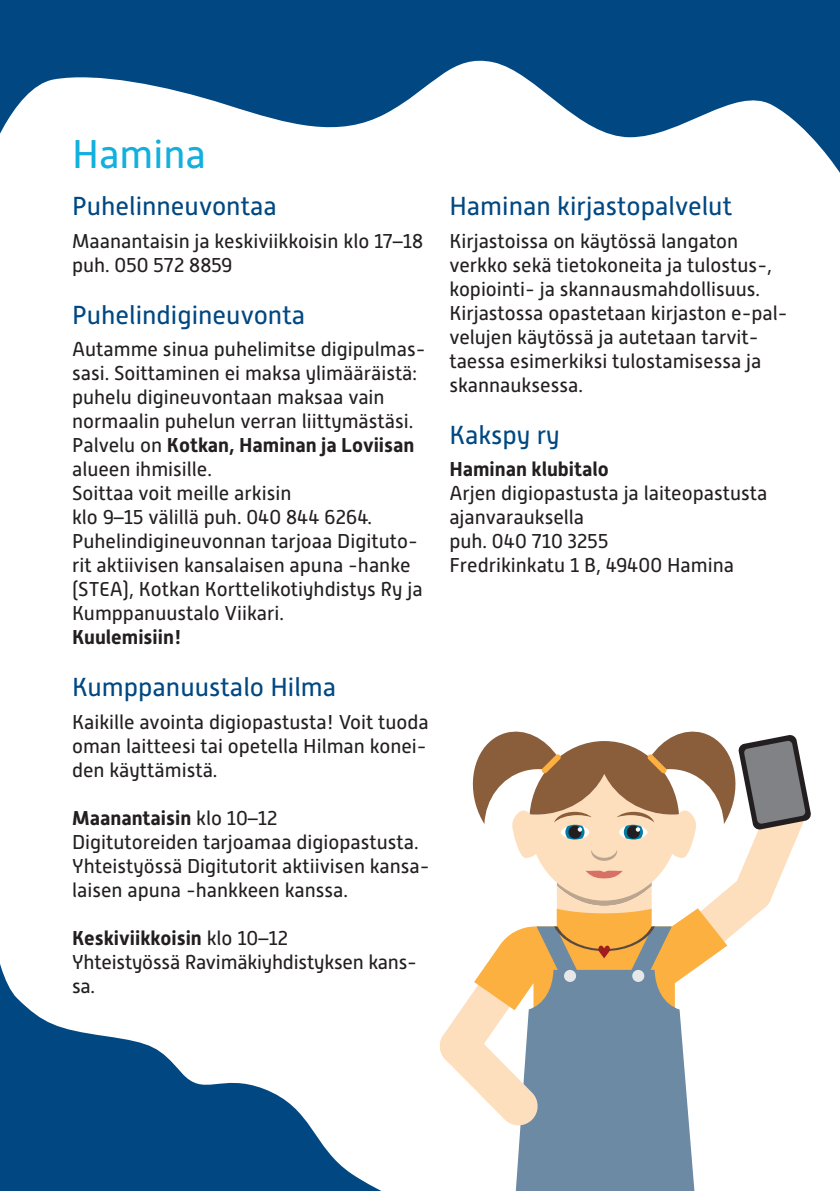
<style>
.page{position:relative;width:840px;height:1191px;background:#fff}
.page>*{position:absolute;margin:0;border:0;box-sizing:border-box;transform-origin:0 0}
.laatikko-otsikot{font:40px "Alwyn New";color:#13b0de}
.pikkuotsikot{font:26px "Alwyn New";color:#014882}
.laatikoissa{font:20px/24px "Alwyn New";color:#231f20}
.laatikoissa-2{font:700 20px "Alwyn New";color:#231f20}
.s1{font-weight:700}
.s2{font-weight:400}
</style>
<div class="page">
<svg style="left:0;top:964px;width:382px;height:227px;fill:#014882"></svg>
<svg style="left:0;top:0;width:839px;height:172px;fill:#014882"></svg>
<svg style="left:440px;top:731px;width:371px;height:460px"></svg>
<p class="laatikko-otsikot" style="left:72px;top:131px;width:135px">Hamina</p>
<p class="pikkuotsikot" style="left:72px;top:192px;width:206px">Puhelinneuvontaa</p>
<p class="laatikoissa" style="left:72px;top:229px;width:352px">Maanantaisin ja keskiviikkoisin klo 17–18</p>
<p class="laatikoissa" style="left:72px;top:253px;width:161px">puh. 050 572 8859</p>
<p class="pikkuotsikot" style="left:72px;top:300px;width:234px">Puhelindigineuvonta</p>
<p class="laatikoissa" style="left:72px;top:337px;width:355px">Autamme sinua puhelimitse digipulmas&shy;sasi. Soittaminen ei maksa ylimääräistä: puhelu digineuvontaan maksaa vain normaalin puhelun verran liittymästäsi.<br>Palvelu on <span class="s1">Kotkan, Haminan ja Loviisan </span>alueen ihmisille.</p>
<p class="laatikoissa" style="left:72px;top:481px;width:221px">Soittaa voit meille arkisin</p>
<p class="laatikoissa" style="left:72px;top:505px;width:301px">klo 9–15 välillä puh. 040 844 6264.</p>
<p class="laatikoissa" style="left:72px;top:529px;width:352px">Puhelindigineuvonnan tarjoaa Digituto&shy;rit aktiivisen kansalaisen apuna -hanke (STEA), Kotkan Korttelikotiyhdistys Ry ja Kumppanuustalo Viikari.</p>
<p class="laatikoissa-2" style="left:72px;top:626px;width:111px">Kuulemisiin!</p>
<p class="pikkuotsikot" style="left:72px;top:673px;width:265px">Kumppanuustalo Hilma</p>
<p class="laatikoissa" style="left:72px;top:710px;width:358px;text-align:justify">Kaikille avointa digiopastusta! Voit tuoda oman laitteesi tai opetella Hilman konei&shy;den käyttämistä.</p>
<p class="laatikoissa-2" style="left:72px;top:806px;width:207px">Maanantaisin <span class="s2">klo 10–12</span></p>
<p class="laatikoissa" style="left:72px;top:830px;width:359px">Digitutoreiden tarjoamaa digiopastusta.<br>Yhteistyössä Digitutorit aktiivisen kansa&shy;laisen apuna -hankkeen kanssa.</p>
<p class="laatikoissa-2" style="left:72px;top:926px;width:217px">Keskiviikkoisin <span class="s2">klo 10–12</span></p>
<p class="laatikoissa" style="left:72px;top:950px;width:346px">Yhteistyössä Ravimäkiyhdistyksen kans&shy;sa.</p>
<p class="pikkuotsikot" style="left:449px;top:192px;width:284px">Haminan kirjastopalvelut</p>
<p class="laatikoissa" style="left:449px;top:229px;width:339px">Kirjastoissa on käytössä langaton verkko sekä tietokoneita ja tulostus-, kopiointi- ja skannausmahdollisuus.<br>Kirjastossa opastetaan kirjaston e-pal&shy;velujen käytössä ja autetaan tarvit&shy;taessa esimerkiksi tulostamisessa ja skannauksessa.</p>
<p class="pikkuotsikot" style="left:449px;top:420px;width:112px">Kakspy ry</p>
<p class="laatikoissa-2" style="left:449px;top:458px;width:161px">Haminan klubitalo</p>
<p class="laatikoissa" style="left:449px;top:481px;width:319px">Arjen digiopastusta ja laiteopastusta ajanvarauksella</p>
<p class="laatikoissa" style="left:449px;top:529px;width:160px">puh. 040 710 3255</p>
<p class="laatikoissa" style="left:449px;top:553px;width:286px">Fredrikinkatu 1 B, 49400 Hamina</p>
</div>
